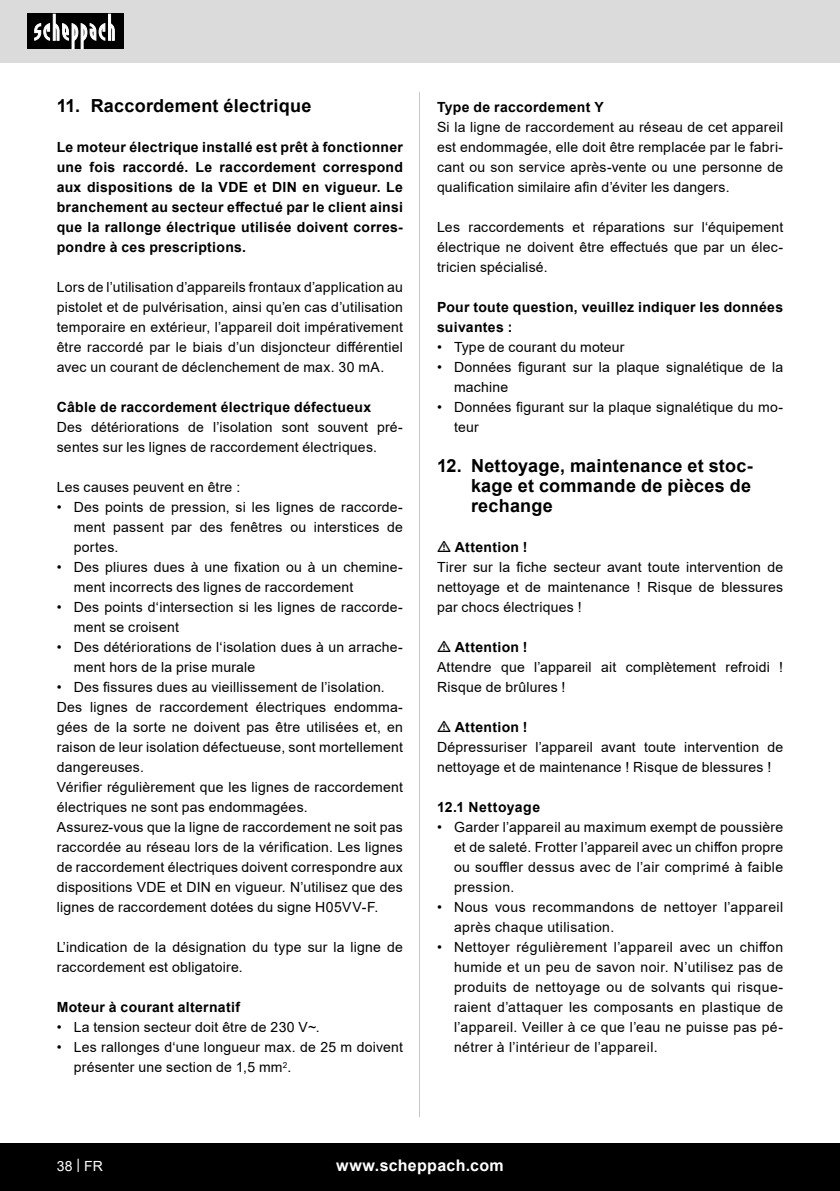
<style>
.page{position:relative;width:840px;height:1191px;background:#fff}
.page>*{position:absolute;margin:0;border:0;box-sizing:border-box;transform-origin:0 0}
.t1{font:700 18px/20px "Arial";letter-spacing:.015em;color:#000;text-align:justify}
.t2{font:700 16px "Arial";letter-spacing:.02em;color:#fff}
.Basiseinstellung{font:14px/20px "Arial";letter-spacing:.015em;color:#000}
.Basiseinstellung-2{font:700 14px/20px "Arial";letter-spacing:.025em;color:#000;text-align:justify}
.Grundtext_Bold{font:700 14px/20px "Arial";letter-spacing:.02em;color:#000}
.t3{font:14px "Arial";color:#fff}
</style>
<div class="page">
<div style="left:0;top:0;width:839px;height:63px;background:#dbdbdb"></div>
<div style="left:0;top:1143px;width:839px;height:48px;background:#000"></div>
<div style="left:27px;top:14px;width:96px;height:35px;background:#000"></div>
<svg style="left:34px;top:14px;width:81px;height:35px"></svg>
<hr style="left:419px;top:92px;width:1px;height:1025px;background:#c7c7c7">
<p class="t1" style="left:57px;top:96px;width:256px">11. Raccordement électrique</p>
<p class="Basiseinstellung-2" style="left:57px;top:137px;width:347px">Le moteur électrique installé est prêt à fonctionner une fois raccordé. Le raccordement correspond aux dispositions de la VDE et DIN en vigueur. Le branchement au secteur effectué par le client ainsi que la rallonge électrique utilisée doivent corres&shy;pondre à ces prescriptions.</p>
<p class="Basiseinstellung" style="left:57px;top:277px;width:347px;text-align:justify">Lors de l’utilisation d’appareils frontaux d’application au pistolet et de pulvérisation, ainsi qu’en cas d’utilisation temporaire en extérieur, l’appareil doit impérativement être raccordé par le biais d’un disjoncteur différentiel avec un courant de déclenchement de max. 30 mA.</p>
<p class="Basiseinstellung-2" style="left:57px;top:397px;width:316px">Câble de raccordement électrique défectueux</p>
<p class="Basiseinstellung" style="left:57px;top:417px;width:347px">Des détériorations de l’isolation sont souvent pré&shy;sentes sur les lignes de raccordement électriques.</p>
<p class="Basiseinstellung" style="left:57px;top:477px;width:185px">Les causes peuvent en être :</p>
<p class="Basiseinstellung" style="left:74px;top:497px;width:330px;text-align:justify;text-indent:-17px">• Des points de pression, si les lignes de raccorde&shy;ment passent par des fenêtres ou interstices de portes.</p>
<p class="Basiseinstellung" style="left:74px;top:557px;width:330px;text-indent:-17px">• Des pliures dues à une fixation ou à un chemine&shy;ment incorrects des lignes de raccordement</p>
<p class="Basiseinstellung" style="left:74px;top:597px;width:330px;text-indent:-17px">• Des points d‘intersection si les lignes de raccorde&shy;ment se croisent</p>
<p class="Basiseinstellung" style="left:74px;top:637px;width:330px;text-indent:-17px">• Des détériorations de l‘isolation dues à un arrache&shy;ment hors de la prise murale</p>
<p class="Basiseinstellung" style="left:57px;top:677px;width:329px">• Des fissures dues au vieillissement de l’isolation.</p>
<p class="Basiseinstellung" style="left:57px;top:697px;width:347px;text-align:justify">Des lignes de raccordement électriques endomma&shy;gées de la sorte ne doivent pas être utilisées et, en raison de leur isolation défectueuse, sont mortellement dangereuses.</p>
<p class="Basiseinstellung" style="left:57px;top:777px;width:347px">Vérifier régulièrement que les lignes de raccordement électriques ne sont pas endommagées.</p>
<p class="Basiseinstellung" style="left:57px;top:817px;width:347px;text-align:justify">Assurez-vous que la ligne de raccordement ne soit pas raccordée au réseau lors de la vérification. Les lignes de raccordement électriques doivent correspondre aux dispositions VDE et DIN en vigueur. N’utilisez que des lignes de raccordement dotées du signe H05VV-F.</p>
<p class="Basiseinstellung" style="left:57px;top:937px;width:347px">L’indication de la désignation du type sur la ligne de raccordement est obligatoire.</p>
<p class="Basiseinstellung-2" style="left:57px;top:997px;width:185px">Moteur à courant alternatif</p>
<p class="Basiseinstellung" style="left:57px;top:1017px;width:264px">• La tension secteur doit être de 230 V~.</p>
<p class="Basiseinstellung" style="left:74px;top:1037px;width:330px;text-indent:-17px">• Les rallonges d‘une longueur max. de 25 m doivent présenter une section de 1,5 mm<sup>2</sup>.</p>
<p class="Basiseinstellung-2" style="left:437px;top:97px;width:168px">Type de raccordement Y</p>
<p class="Basiseinstellung" style="left:437px;top:117px;width:347px;text-align:justify">Si la ligne de raccordement au réseau de cet appareil est endommagée, elle doit être remplacée par le fabri&shy;cant ou son service après-vente ou une personne de qualification similaire afin d’éviter les dangers.</p>
<p class="Basiseinstellung" style="left:437px;top:217px;width:347px;text-align:justify">Les raccordements et réparations sur l‘équipement électrique ne doivent être effectués que par un élec&shy;tricien spécialisé.</p>
<p class="Grundtext_Bold" style="left:437px;top:297px;width:347px">Pour toute question, veuillez indiquer les données suivantes :</p>
<p class="Basiseinstellung" style="left:437px;top:337px;width:189px">• Type de courant du moteur</p>
<p class="Basiseinstellung" style="left:454px;top:357px;width:330px;text-indent:-17px">• Données figurant sur la plaque signalétique de la machine</p>
<p class="Basiseinstellung" style="left:454px;top:397px;width:330px;text-indent:-17px">• Données figurant sur la plaque signalétique du mo&shy;teur</p>
<p class="t1" style="left:471px;top:456px;width:283px;text-indent:-34px">12. Nettoyage, maintenance et stoc&shy;kage et commande de pièces de rechange</p>
<p class="Basiseinstellung-2" style="left:454px;top:537px;width:74px">Attention !</p>
<p class="Basiseinstellung" style="left:437px;top:557px;width:347px;text-align:justify">Tirer sur la fiche secteur avant toute intervention de nettoyage et de maintenance ! Risque de blessures par chocs électriques !</p>
<p class="Basiseinstellung-2" style="left:454px;top:637px;width:74px">Attention !</p>
<p class="Basiseinstellung" style="left:437px;top:657px;width:347px">Attendre que l’appareil ait complètement refroidi !<br>Risque de brûlures !</p>
<p class="Basiseinstellung-2" style="left:454px;top:717px;width:74px">Attention !</p>
<p class="Basiseinstellung" style="left:437px;top:737px;width:347px">Dépressuriser l’appareil avant toute intervention de nettoyage et de maintenance ! Risque de blessures !</p>
<p class="Basiseinstellung-2" style="left:437px;top:797px;width:105px">12.1 Nettoyage</p>
<p class="Basiseinstellung" style="left:454px;top:817px;width:330px;text-align:justify;text-indent:-17px">• Garder l’appareil au maximum exempt de poussière et de saleté. Frotter l’appareil avec un chiffon propre ou souffler dessus avec de l’air comprimé à faible pression.</p>
<p class="Basiseinstellung" style="left:454px;top:897px;width:330px;text-indent:-17px">• Nous vous recommandons de nettoyer l’appareil après chaque utilisation.</p>
<p class="Basiseinstellung" style="left:454px;top:937px;width:330px;text-align:justify;text-indent:-17px">• Nettoyer régulièrement l’appareil avec un chiffon humide et un peu de savon noir. N’utilisez pas de produits de nettoyage ou de solvants qui risque&shy;raient d’attaquer les composants en plastique de l’appareil. Veiller à ce que l’eau ne puisse pas pé&shy;nétrer à l’intérieur de l’appareil.</p>
<p class="t3" style="left:57px;top:1156px;width:48px">38 | FR</p>
<p class="t2" style="left:336px;top:1154px;width:169px">www.scheppach.com</p>
</div>
